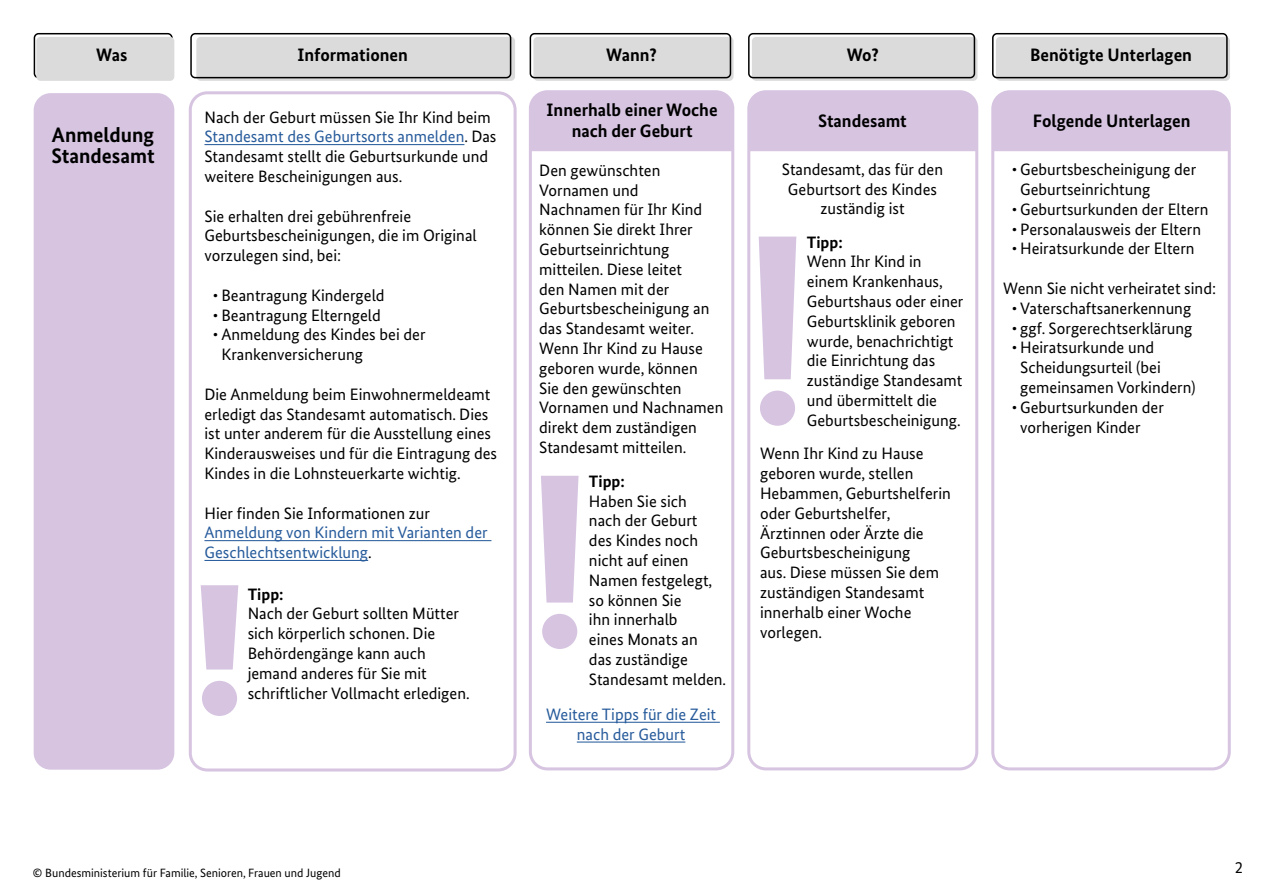
<style>
.page{position:relative;width:1263px;height:893px;background:#fff}
.page>*{position:absolute;margin:0;border:0;box-sizing:border-box;transform-origin:0 0}
.t1{font:700 21px/21px "Bundes Sans";color:#000}
.t2{font:700 18px/21px "Bundes Sans";color:#000;text-align:center}
.t3{font:16.5px/19.8px "Bundes Sans";color:#000}
.t4{font:16.5px/19.8px "Bundes Sans";color:#275b9b}
.t5{font:700 16.5px "Bundes Sans";color:#000}
.t6{font:12px "Bundes Sans";color:#000}
.s1{color:#275b9b}
.s2{color:#000}
.s3{font-weight:700}
</style>
<div class="page">
<div style="left:189px;top:91px;width:328px;height:680px;border:3px solid #d6c4e1;border-radius:17px"></div>
<div style="left:996px;top:37px;width:234px;height:44px;background:#dbdbdb;border-radius:4px"></div>
<div style="left:752px;top:37px;width:225px;height:44px;background:#dbdbdb;border-radius:4px"></div>
<div style="left:533px;top:37px;width:200px;height:44px;background:#dbdbdb;border-radius:4px"></div>
<div style="left:196px;top:37px;width:319px;height:44px;background:#dbdbdb;border-radius:4px"></div>
<div style="left:34px;top:33px;width:139px;height:45px;border:2px solid #000;border-radius:4px"></div>
<div style="left:36px;top:37px;width:138px;height:44px;background:#dbdbdb;border-radius:4px"></div>
<div style="left:190px;top:33px;width:321px;height:45px;border:2px solid #000;border-radius:4px"></div>
<div style="left:530px;top:33px;width:201px;height:45px;border:2px solid #000;border-radius:4px"></div>
<div style="left:748px;top:33px;width:227px;height:45px;border:2px solid #000;border-radius:4px"></div>
<div style="left:992px;top:33px;width:236px;height:45px;border:2px solid #000;border-radius:4px"></div>
<div style="left:34px;top:93px;width:140px;height:677px;background:#d6c4e1;border-radius:17px"></div>
<hr style="left:204px;top:144px;width:260px;height:1px;background:#275b9b">
<hr style="left:204px;top:540px;width:287px;height:1px;background:#275b9b">
<hr style="left:204px;top:560px;width:164px;height:1px;background:#275b9b">
<svg style="left:201px;top:585px;width:37px;height:84px"></svg>
<div style="left:202px;top:681px;width:35px;height:35px;background:#d6c4e1;border-radius:50%"></div>
<div style="left:533px;top:94px;width:197px;height:57px;background:#d6c4e1"></div>
<div style="left:529px;top:90px;width:205px;height:680px;border:3px solid #d6c4e1;border-radius:17px"></div>
<div style="left:751px;top:94px;width:223px;height:57px;background:#d6c4e1"></div>
<div style="left:747px;top:90px;width:231px;height:680px;border:3px solid #d6c4e1;border-radius:17px"></div>
<div style="left:995px;top:94px;width:232px;height:57px;background:#d6c4e1"></div>
<div style="left:991px;top:90px;width:240px;height:680px;border:3px solid #d6c4e1;border-radius:17px"></div>
<svg style="left:541px;top:476px;width:37px;height:127px"></svg>
<div style="left:542px;top:614px;width:35px;height:35px;background:#d6c4e1;border-radius:50%"></div>
<hr style="left:546px;top:722px;width:174px;height:1px;background:#275b9b">
<hr style="left:577px;top:741px;width:108px;height:2px;background:#275b9b">
<svg style="left:759px;top:237px;width:37px;height:142px"></svg>
<div style="left:760px;top:391px;width:35px;height:35px;background:#d6c4e1;border-radius:50%"></div>
<p class="t2" style="left:96px;top:44px;width:33px">Was</p>
<p class="t2" style="left:297px;top:44px;width:112px">Informationen</p>
<p class="t2" style="left:606px;top:44px;width:52px">Wann?</p>
<p class="t2" style="left:847px;top:44px;width:34px">Wo?</p>
<p class="t2" style="left:1030px;top:44px;width:163px">Benötigte Unterlagen</p>
<p class="t1" style="left:51px;top:124px;width:105px">Anmeldung<br>Standesamt</p>
<p class="t3" style="left:204px;top:107px;width:293px">Nach der Geburt müssen Sie Ihr Kind beim <span class="s1">Standesamt des Geburtsorts anmelden</span>. Das Standesamt stellt die Geburtsurkunde und weitere Bescheinigungen aus.</p>
<p class="t3" style="left:204px;top:206px;width:274px">Sie erhalten drei gebührenfreie<br>Geburtsbescheinigungen, die im Original vorzulegen sind, bei:</p>
<p class="t3" style="left:213px;top:285px;width:173px">• Beantragung Kindergeld</p>
<p class="t3" style="left:213px;top:305px;width:169px">• Beantragung Elterngeld</p>
<p class="t3" style="left:221px;top:325px;width:206px;text-indent:-8px">• Anmeldung des Kindes bei der<br>Krankenversicherung</p>
<p class="t3" style="left:204px;top:384px;width:294px">Die Anmeldung beim Einwohnermeldeamt erledigt das Standesamt automatisch. Dies ist unter anderem für die Ausstellung eines Kinderausweises und für die Eintragung des Kindes in die Lohnsteuerkarte wichtig.</p>
<p class="t3" style="left:204px;top:503px;width:227px">Hier fnden Sie Informationen zur</p>
<p class="t4" style="left:204px;top:523px;width:285px">Anmeldung von Kindern mit Varianten der<br>Geschlechtsentwicklung<span class="s2">.</span></p>
<h1 class="t5" style="left:248px;top:584px;width:37px">Tipp:</h1>
<p class="t3" style="left:248px;top:604px;width:223px">Nach der Geburt sollten Mütter sich körperlich schonen. Die<br>Behördengänge kann auch jemand anderes für Sie mit schriftlicher Vollmacht erledigen.</p>
<p class="t2" style="left:547px;top:99px;width:173px">Innerhalb einer Woche nach der Geburt</p>
<p class="t3" style="left:539px;top:160px;width:186px">Den gewünschten<br>Vornamen und<br>Nachnamen für Ihr Kind können Sie direkt Ihrer<br>Geburtseinrichtung mitteilen. Diese leitet<br>den Namen mit der<br>Geburtsbescheinigung an das Standesamt weiter.<br>Wenn Ihr Kind zu Hause geboren wurde, können<br>Sie den gewünschten<br>Vornamen und Nachnamen direkt dem zuständigen<br>Standesamt mitteilen.</p>
<p class="t3" style="left:589px;top:471px;width:139px"><span class="s3">Tipp:<br></span>Haben Sie sich<br>nach der Geburt<br>des Kindes noch nicht auf einen<br>Namen festgelegt, so können Sie<br>ihn innerhalb<br>eines Monats an<br>das zuständige<br>Standesamt melden.</p>
<p class="t4" style="left:546px;top:704px;width:172px;text-align:center">Weitere Tipps für die Zeit nach der Geburt</p>
<p class="t2" style="left:818px;top:110px;width:90px">Standesamt</p>
<p class="t3" style="left:782px;top:159px;width:163px;text-align:center">Standesamt, das für den<br>Geburtsort des Kindes zuständig ist</p>
<p class="t3" style="left:807px;top:232px;width:158px"><span class="s3">Tipp:<br></span>Wenn Ihr Kind in einem Krankenhaus,<br>Geburtshaus oder einer<br>Geburtsklinik geboren wurde, benachrichtigt die Einrichtung das zuständige Standesamt und übermittelt die<br>Geburtsbescheinigung.</p>
<p class="t3" style="left:760px;top:444px;width:192px">Wenn Ihr Kind zu Hause geboren wurde, stellen<br>Hebammen, Geburtshelferin oder Geburtshelfer,<br>Ärztinnen oder Ärzte die<br>Geburtsbescheinigung<br>aus. Diese müssen Sie dem zuständigen Standesamt innerhalb einer Woche vorlegen.</p>
<p class="t2" style="left:1033px;top:110px;width:159px">Folgende Unterlagen</p>
<p class="t3" style="left:1020px;top:159px;width:177px;text-indent:-8px">• Geburtsbescheinigung der<br>Geburtseinrichtung</p>
<p class="t3" style="left:1012px;top:199px;width:198px">• Geburtsurkunden der Eltern</p>
<p class="t3" style="left:1012px;top:219px;width:191px">• Personalausweis der Eltern</p>
<p class="t3" style="left:1012px;top:239px;width:184px">• Heiratsurkunde der Eltern</p>
<p class="t3" style="left:1003px;top:278px;width:214px">Wenn Sie nicht verheiratet sind:</p>
<p class="t3" style="left:1012px;top:298px;width:181px">• Vaterschaftsanerkennung</p>
<p class="t3" style="left:1012px;top:318px;width:182px">• ggf. Sorgerechtserklärung</p>
<p class="t3" style="left:1020px;top:338px;width:177px;text-indent:-8px">• Heiratsurkunde und<br>Scheidungsurteil (bei gemeinsamen Vorkindern)</p>
<p class="t3" style="left:1020px;top:397px;width:145px;text-indent:-8px">• Geburtsurkunden der vorherigen Kinder</p>
<p class="t6" style="left:33px;top:866px;width:309px">© Bundesministerium für Familie, Senioren, Frauen und Jugend</p>
<p class="t3" style="left:1235px;top:857px;width:10px">2</p>
</div>
